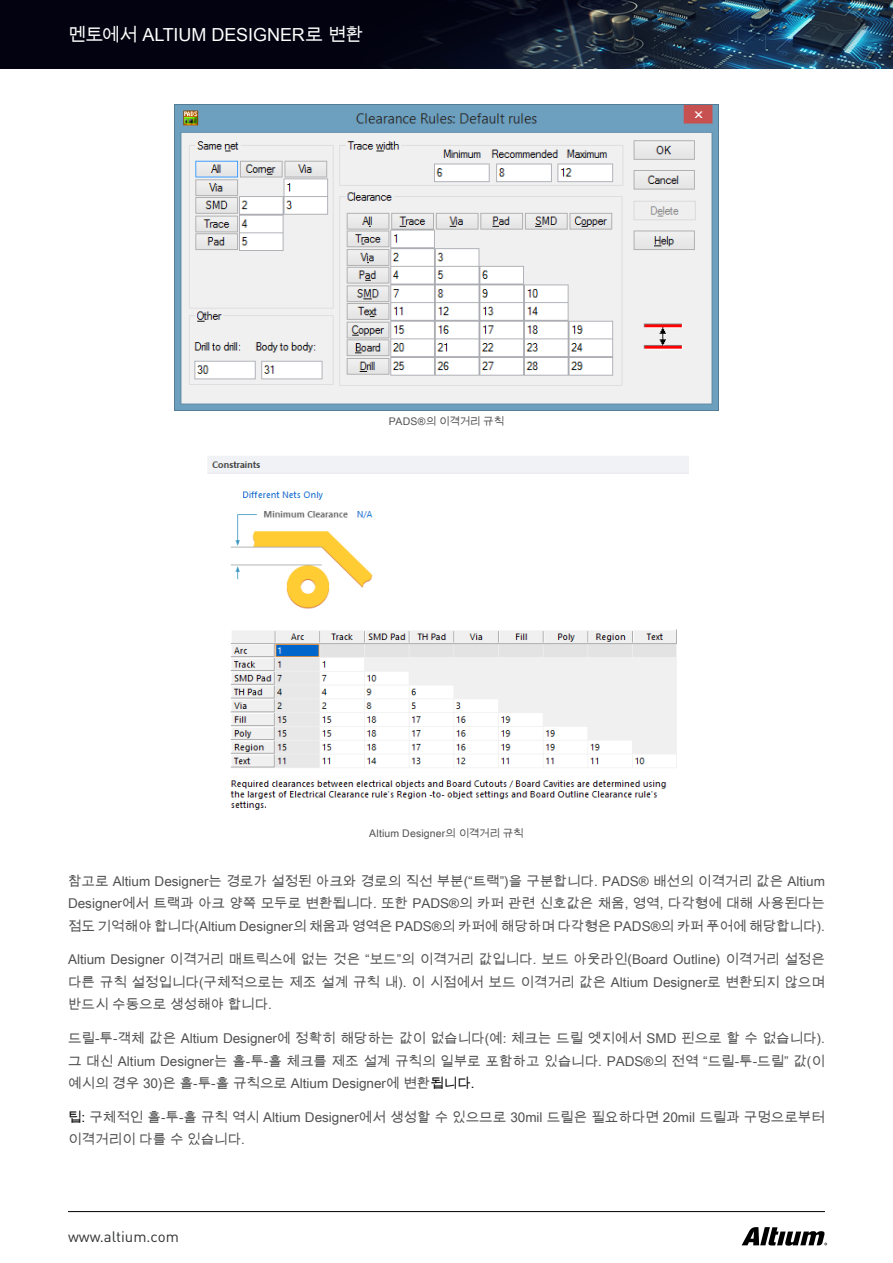
<style>
.page{position:relative;width:893px;height:1263px;background:#fff}
.page>*{position:absolute;margin:0;border:0;box-sizing:border-box;transform-origin:0 0}
.t1{font:18px "Arial Unicode MS";letter-spacing:-.005em;color:#fff}
.t2{font:15px "DIN Pro";color:#313232}
.t3{font:13.5px/22.5px "Arial Unicode MS";color:#515151;text-align:justify}
.t4{font:10.5px "Arial Unicode MS";letter-spacing:.01em;color:#515151}
.t5{font:10.5px "Arial Unicode MS";letter-spacing:-.02em;color:#515151}
.s1{color:#000}
</style>
<div class="page">
<img style="left:0;top:0;width:893px;height:68px">
<svg style="left:742px;top:1227px;width:85px;height:19px"></svg>
<hr style="left:68px;top:1211px;width:757px;height:1px;background:#000">
<img style="left:207px;top:456px;width:481px;height:354px">
<img style="left:174px;top:104px;width:545px;height:306px">
<h1 class="t1" style="left:68px;top:22px;width:297px">멘토에서 ALTIUM DESIGNER로 변환</h1>
<p class="t5" style="left:389px;top:414px;width:117px">PADS®의 이격거리 규칙</p>
<p class="t4" style="left:369px;top:826px;width:156px">Altium Designer의 이격거리 규칙</p>
<p class="t3" style="left:68px;top:869px;width:758px">참고로 Altium Designer는 경로가 설정된 아크와 경로의 직선 부분(“트랙”)을 구분합니다. PADS® 배선의 이격거리 값은 Altium Designer에서 트랙과 아크 양쪽 모두로 변환됩니다. 또한 PADS®의 카퍼 관련 신호값은 채움, 영역, 다각형에 대해 사용된다는 점도 기억해야 합니다(Altium Designer의 채움과 영역은 PADS®의 카퍼에 해당하며 다각형은 PADS®의 카퍼 푸어에 해당합니다).</p>
<p class="t3" style="left:68px;top:948px;width:758px">Altium Designer 이격거리 매트릭스에 없는 것은 “보드”의 이격거리 값입니다. 보드 아웃라인(Board Outline) 이격거리 설정은 다른 규칙 설정입니다(구체적으로는 제조 설계 규칙 내). 이 시점에서 보드 이격거리 값은 Altium Designer로 변환되지 않으며 반드시 수동으로 생성해야 합니다.</p>
<p class="t3" style="left:68px;top:1027px;width:758px">드릴-투-객체 값은 Altium Designer에 정확히 해당하는 값이 없습니다(예: 체크는 드릴 엣지에서 SMD 핀으로 할 수 없습니다). 그 대신 Altium Designer는 홀-투-홀 체크를 제조 설계 규칙의 일부로 포함하고 있습니다. PADS®의 전역 “드릴-투-드릴” 값(이 예시의 경우 30)은 홀-투-홀 규칙으로 Altium Designer에 변환<span class="s1">됩니다.</span></p>
<p class="t3" style="left:68px;top:1106px;width:758px"><span class="s1">팁:</span> 구체적인 홀-투-홀 규칙 역시 Altium Designer에서 생성할 수 있으므로 30mil 드릴은 필요하다면 20mil 드릴과 구멍으로부터 이격거리이 다를 수 있습니다.</p>
<p class="t2" style="left:68px;top:1226px;width:112px">www.altium.com</p>
</div>
